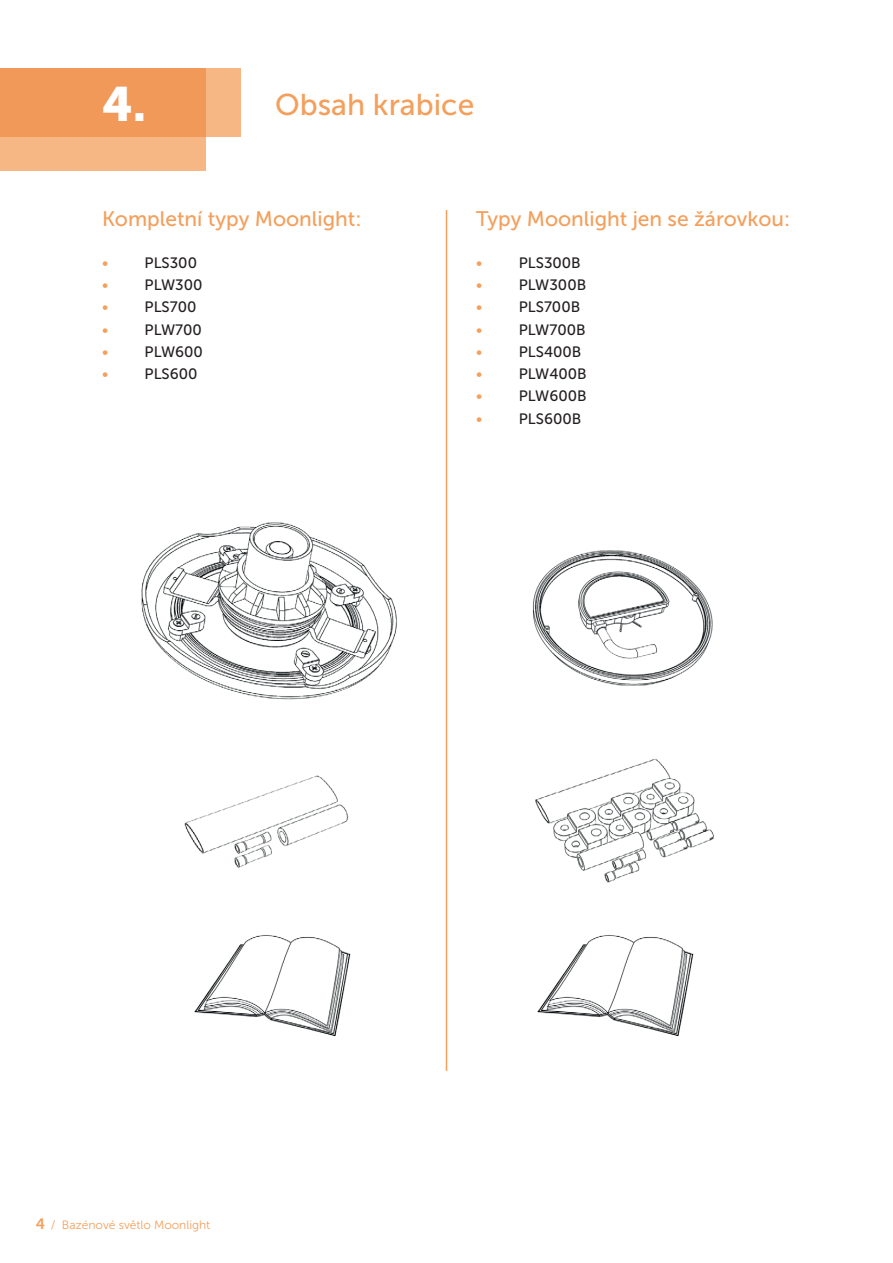
<style>
.page{position:relative;width:893px;height:1263px;background:#fff}
.page>*{position:absolute;margin:0;border:0;box-sizing:border-box;transform-origin:0 0}
.t1{font:48px "Museo Sans 900";color:#fff}
.t2{font:30px "Museo Sans 500";color:#f49f5b}
.t3{font:21px "Museo Sans 500";color:#f49f5b}
.t4{font:15px "Museo Sans 500";color:#231f20}
.t5{font:15px "Museo Sans 500";color:#f49f5b}
.t6{font:12px "Museo Sans 300";color:#f49f5b}
.s1{font-family:"Museo Sans 700";font-size:15px}
</style>
<div class="page">
<div style="left:0;top:68px;width:241px;height:69px;background:#f6b784"></div>
<svg style="left:0;top:68px;width:206px;height:103px;background:#f2a267"></svg>
<img style="left:141px;top:522px;width:256px;height:178px">
<img style="left:533px;top:550px;width:180px;height:136px">
<img style="left:184px;top:775px;width:165px;height:93px">
<img style="left:535px;top:758px;width:179px;height:125px">
<img style="left:194px;top:935px;width:157px;height:101px">
<img style="left:537px;top:935px;width:157px;height:101px">
<hr style="left:446px;top:210px;width:1px;height:861px;background:#f49f5b">
<p class="t1" style="left:102px;top:77px;width:46px">4.</p>
<p class="t2" style="left:275px;top:88px;width:201px">Obsah krabice</p>
<p class="t3" style="left:102px;top:207px;width:261px">Kompletní typy Moonlight:</p>
<p class="t5" style="left:102px;top:254px;width:8px">•</p>
<p class="t4" style="left:145px;top:254px;width:54px">PLS300</p>
<p class="t5" style="left:102px;top:277px;width:8px">•</p>
<p class="t4" style="left:145px;top:277px;width:59px">PLW300</p>
<p class="t5" style="left:102px;top:299px;width:8px">•</p>
<p class="t4" style="left:145px;top:299px;width:53px">PLS700</p>
<p class="t5" style="left:102px;top:321px;width:8px">•</p>
<p class="t4" style="left:145px;top:321px;width:59px">PLW700</p>
<p class="t5" style="left:102px;top:343px;width:8px">•</p>
<p class="t4" style="left:145px;top:343px;width:60px">PLW600</p>
<p class="t5" style="left:102px;top:366px;width:8px">•</p>
<p class="t4" style="left:145px;top:366px;width:54px">PLS600</p>
<p class="t3" style="left:476px;top:207px;width:315px">Typy Moonlight jen se žárovkou:</p>
<p class="t5" style="left:476px;top:254px;width:8px">•</p>
<p class="t4" style="left:519px;top:254px;width:63px">PLS300B</p>
<p class="t5" style="left:476px;top:277px;width:8px">•</p>
<p class="t4" style="left:519px;top:277px;width:69px">PLW300B</p>
<p class="t5" style="left:476px;top:299px;width:8px">•</p>
<p class="t4" style="left:519px;top:299px;width:63px">PLS700B</p>
<p class="t5" style="left:476px;top:321px;width:8px">•</p>
<p class="t4" style="left:519px;top:321px;width:68px">PLW700B</p>
<p class="t5" style="left:476px;top:343px;width:8px">•</p>
<p class="t4" style="left:519px;top:343px;width:64px">PLS400B</p>
<p class="t5" style="left:476px;top:366px;width:8px">•</p>
<p class="t4" style="left:519px;top:366px;width:70px">PLW400B</p>
<p class="t5" style="left:476px;top:388px;width:8px">•</p>
<p class="t4" style="left:519px;top:388px;width:69px">PLW600B</p>
<p class="t5" style="left:476px;top:410px;width:8px">•</p>
<p class="t4" style="left:519px;top:410px;width:64px">PLS600B</p>
<p class="t6" style="left:36px;top:1218px;width:176px"><span class="s1">4</span> / Bazénové světlo Moonlight</p>
</div>
